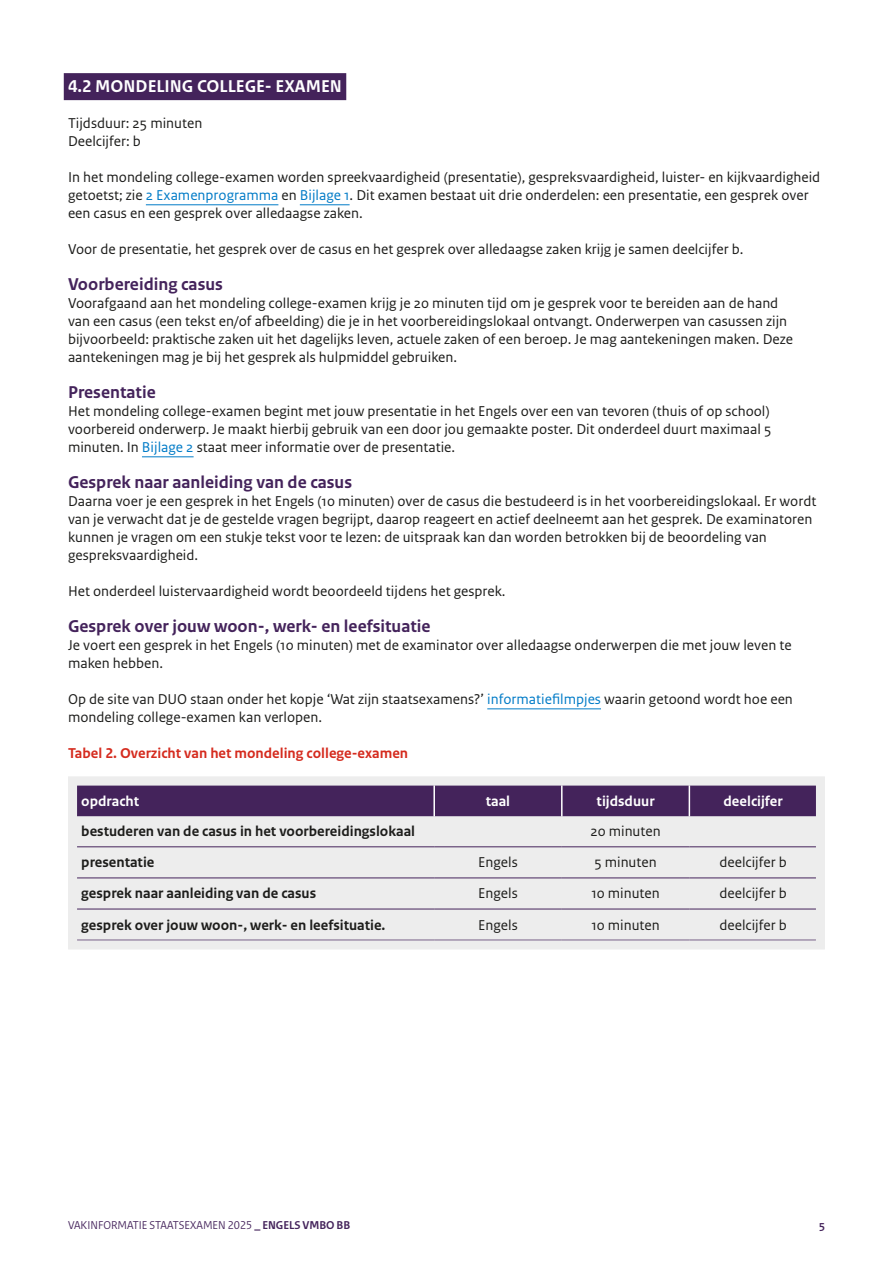
<style>
.page{position:relative;width:893px;height:1263px;background:#fff}
.page>*{position:absolute;margin:0;border:0;box-sizing:border-box;transform-origin:0 0}
.H5_subkop{font:700 18px "Rijksoverheid Sans Text";color:#44235b}
.H3_kop{font:700 18px "Rijksoverheid Sans Text";color:#fff}
.P_bodytekst{font:15px/18px "Rijksoverheid Sans Text";color:#1d1d1b}
.P_bodytekst-2{font:700 15px "Rijksoverheid Sans Text";color:#1d1d1b}
.Tabel_bodytekst{font:15px "Rijksoverheid Sans Text";color:#1d1d1b}
.P_Tabelverwijzing{font:700 15px "Rijksoverheid Sans Text";color:#d52b1e}
.P_bodytekst-3{font:700 15px "Rijksoverheid Sans Text";color:#fff}
.t1{font:12px "Rijksoverheid Sans Heading";color:#44235b}
.t2{font:700 12px "Rijksoverheid Sans Heading";color:#44235b}
.s1{color:#007bc7}
.s2{font-weight:700}
</style>
<div class="page">
<div style="left:64px;top:73px;width:282px;height:27px;background:#44235b"></div>
<hr style="left:146px;top:204px;width:132px;height:1px;background:#007bc7">
<hr style="left:300px;top:204px;width:50px;height:1px;background:#007bc7">
<hr style="left:142px;top:456px;width:52px;height:1px;background:#007bc7">
<hr style="left:487px;top:708px;width:114px;height:1px;background:#007bc7">
<svg style="left:68px;top:776px;width:757px;height:173px;background:#ccc6d0"></svg>
<h3 class="H3_kop" style="left:68px;top:76px;width:275px">4.2 MONDELING COLLEGE- EXAMEN</h3>
<p class="P_bodytekst" style="left:68px;top:115px;width:136px">Tijdsduur: 25 minuten</p>
<p class="P_bodytekst" style="left:68px;top:133px;width:74px">Deelcijfer: b</p>
<p class="P_bodytekst" style="left:68px;top:169px;width:754px">In het mondeling college-examen worden spreekvaardigheid (presentatie), gespreksvaardigheid, luister- en kijkvaardigheid getoetst; zie <span class="s1">2 Examenprogramma</span> en <span class="s1">Bijlage 1</span>. Dit examen bestaat uit drie onderdelen: een presentatie, een gesprek over een casus en een gesprek over alledaagse zaken.</p>
<p class="P_bodytekst" style="left:68px;top:241px;width:677px">Voor de presentatie, het gesprek over de casus en het gesprek over alledaagse zaken krijg je samen deelcijfer b.</p>
<h4 class="H5_subkop" style="left:68px;top:274px;width:156px">Voorbereiding casus</h4>
<p class="P_bodytekst" style="left:68px;top:295px;width:726px">Voorafgaand aan het mondeling college-examen krijg je 20 minuten tijd om je gesprek voor te bereiden aan de hand van een casus (een tekst en/of afbeelding) die je in het voorbereidingslokaal ontvangt. Onderwerpen van casussen zijn bijvoorbeeld: praktische zaken uit het dagelijks leven, actuele zaken of een beroep. Je mag aantekeningen maken. Deze aantekeningen mag je bij het gesprek als hulpmiddel gebruiken.</p>
<h4 class="H5_subkop" style="left:68px;top:382px;width:89px">Presentatie</h4>
<p class="P_bodytekst" style="left:68px;top:403px;width:705px;text-align:justify">Het mondeling college-examen begint met jouw presentatie in het Engels over een van tevoren (thuis of op school) voorbereid onderwerp. Je maakt hierbij gebruik van een door jou gemaakte poster. Dit onderdeel duurt maximaal 5 minuten. In <span class="s1">Bijlage 2</span> staat meer informatie over de presentatie.</p>
<h4 class="H5_subkop" style="left:68px;top:472px;width:286px">Gesprek naar aanleiding van de casus</h4>
<p class="P_bodytekst" style="left:68px;top:493px;width:750px">Daarna voer je een gesprek in het Engels (10 minuten) over de casus die bestudeerd is in het voorbereidingslokaal. Er wordt van je verwacht dat je de gestelde vragen begrijpt, daarop reageert en actief deelneemt aan het gesprek. De examinatoren kunnen je vragen om een stukje tekst voor te lezen: de uitspraak kan dan worden betrokken bij de beoordeling van gespreksvaardigheid.</p>
<p class="P_bodytekst" style="left:68px;top:583px;width:439px">Het onderdeel luistervaardigheid wordt beoordeeld tijdens het gesprek.</p>
<h4 class="H5_subkop" style="left:68px;top:616px;width:364px">Gesprek over jouw woon-, werk- en leefsituatie</h4>
<p class="P_bodytekst" style="left:68px;top:637px;width:725px">Je voert een gesprek in het Engels (10 minuten) met de examinator over alledaagse onderwerpen die met jouw leven te maken hebben.</p>
<p class="P_bodytekst" style="left:68px;top:691px;width:726px">Op de site van DUO staan onder het kopje ‘Wat zijn staatsexamens?’ <span class="s1">informatiefilmpjes</span> waarin getoond wordt hoe een mondeling college-examen kan verlopen.</p>
<p class="P_Tabelverwijzing" style="left:68px;top:745px;width:342px">Tabel 2. Overzicht van het mondeling college-examen</p>
<p class="P_bodytekst-3" style="left:81px;top:792px;width:59px">opdracht</p>
<p class="P_bodytekst-3" style="left:486px;top:792px;width:26px">taal</p>
<p class="P_bodytekst-3" style="left:597px;top:792px;width:59px">tijdsduur</p>
<p class="P_bodytekst-3" style="left:724px;top:792px;width:61px">deelcijfer</p>
<p class="P_bodytekst-2" style="left:81px;top:823px;width:335px">bestuderen van de casus in het voorbereidingslokaal</p>
<p class="Tabel_bodytekst" style="left:590px;top:823px;width:72px">20 minuten</p>
<p class="P_bodytekst-2" style="left:81px;top:854px;width:75px">presentatie</p>
<p class="Tabel_bodytekst" style="left:478px;top:854px;width:41px">Engels</p>
<p class="Tabel_bodytekst" style="left:594px;top:854px;width:64px">5 minuten</p>
<p class="Tabel_bodytekst" style="left:719px;top:854px;width:69px">deelcijfer b</p>
<p class="P_bodytekst-2" style="left:81px;top:885px;width:236px">gesprek naar aanleiding van de casus</p>
<p class="Tabel_bodytekst" style="left:478px;top:885px;width:41px">Engels</p>
<p class="Tabel_bodytekst" style="left:591px;top:885px;width:70px">10 minuten</p>
<p class="Tabel_bodytekst" style="left:719px;top:885px;width:69px">deelcijfer b</p>
<p class="P_bodytekst-2" style="left:81px;top:916px;width:306px">gesprek over jouw woon-, werk- en leefsituatie.</p>
<p class="Tabel_bodytekst" style="left:478px;top:916px;width:41px">Engels</p>
<p class="Tabel_bodytekst" style="left:591px;top:916px;width:70px">10 minuten</p>
<p class="Tabel_bodytekst" style="left:719px;top:916px;width:69px">deelcijfer b</p>
<p class="t1" style="left:68px;top:1218px;width:284px">VAKINFORMATIE STAATSEXAMEN 2025 <span class="s2">_ ENGELS VMBO BB</span></p>
<p class="t2" style="left:819px;top:1219px;width:7px">5</p>
</div>
